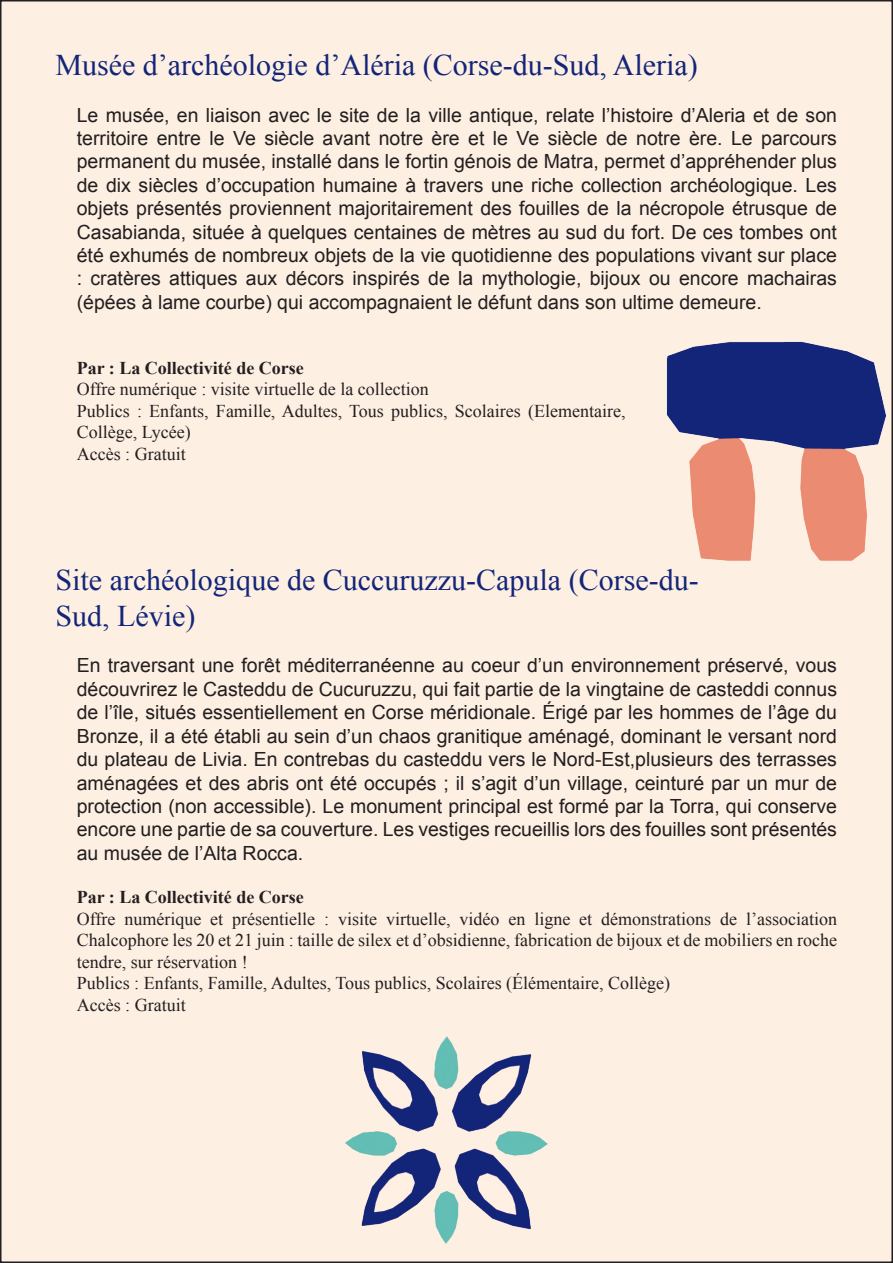
<style>
.page{position:relative;width:893px;height:1263px;background:#fff}
.page>*{position:absolute;margin:0;border:0;box-sizing:border-box;transform-origin:0 0}
.t1{font:30px/36px "Times New Roman";color:#132578}
.t2{font:19.5px/23.4px "Arial";color:#231f20;text-align:justify}
.t3{font:18px/21.6px "Times New Roman";color:#231f20}
.t4{font:700 18px "Times New Roman";color:#231f20}
</style>
<div class="page">
<div style="left:1px;top:1px;width:891px;height:1261px;background:#fdefe2"></div>
<img style="left:666px;top:341px;width:220px;height:220px">
<img style="left:301px;top:1036px;width:291px;height:227px">
<p class="t1" style="left:56px;top:46px;width:644px">Musée d’archéologie d’Aléria (Corse-du-Sud, Aleria)</p>
<p class="t2" style="left:77px;top:103px;width:762px">Le musée, en liaison avec le site de la ville antique, relate l’histoire d’Aleria et de son territoire entre le Ve siècle avant notre ère et le Ve siècle de notre ère. Le parcours permanent du musée, installé dans le fortin génois de Matra, permet d’appréhender plus de dix siècles d’occupation humaine à travers une riche collection archéologique. Les objets présentés proviennent majoritairement des fouilles de la nécropole étrusque de Casabianda, située à quelques centaines de mètres au sud du fort. De ces tombes ont été exhumés de nombreux objets de la vie quotidienne des populations vivant sur place : cratères attiques aux décors inspirés de la mythologie, bijoux ou encore machairas (épées à lame courbe) qui accompagnaient le défunt dans son ultime demeure.</p>
<p class="t4" style="left:77px;top:355px;width:229px">Par : La Collectivité de Corse</p>
<p class="t3" style="left:77px;top:378px;width:354px">Offre numérique : visite virtuelle de la collection</p>
<p class="t3" style="left:77px;top:400px;width:550px">Publics : Enfants, Famille, Adultes, Tous publics, Scolaires (Elementaire,<br>Collège, Lycée)</p>
<p class="t3" style="left:77px;top:443px;width:110px">Accès : Gratuit</p>
<p class="t1" style="left:56px;top:561px;width:645px">Site archéologique de Cuccuruzzu-Capula (Corse-du-<br>Sud, Lévie)</p>
<p class="t2" style="left:77px;top:654px;width:762px">En traversant une forêt méditerranéenne au coeur d’un environnement préservé, vous découvrirez le Casteddu de Cucuruzzu, qui fait partie de la vingtaine de casteddi connus de l’île, situés essentiellement en Corse méridionale. Érigé par les hommes de l’âge du Bronze, il a été établi au sein d’un chaos granitique aménagé, dominant le versant nord du plateau de Livia. En contrebas du casteddu vers le Nord-Est,plusieurs des terrasses aménagées et des abris ont été occupés ; il s’agit d’un village, ceinturé par un mur de protection (non accessible). Le monument principal est formé par la Torra, qui conserve encore une partie de sa couverture. Les vestiges recueillis lors des fouilles sont présentés au musée de l’Alta Rocca.</p>
<p class="t4" style="left:77px;top:884px;width:229px">Par : La Collectivité de Corse</p>
<p class="t3" style="left:77px;top:907px;width:762px;text-align:justify">Offre numérique et présentielle : visite virtuelle, vidéo en ligne et démonstrations de l’association Chalcophore les 20 et 21 juin : taille de silex et d’obsidienne, fabrication de bijoux et de mobiliers en roche tendre, sur réservation !</p>
<p class="t3" style="left:77px;top:972px;width:595px">Publics : Enfants, Famille, Adultes, Tous publics, Scolaires (Élémentaire, Collège)</p>
<p class="t3" style="left:77px;top:994px;width:110px">Accès : Gratuit</p>
</div>
